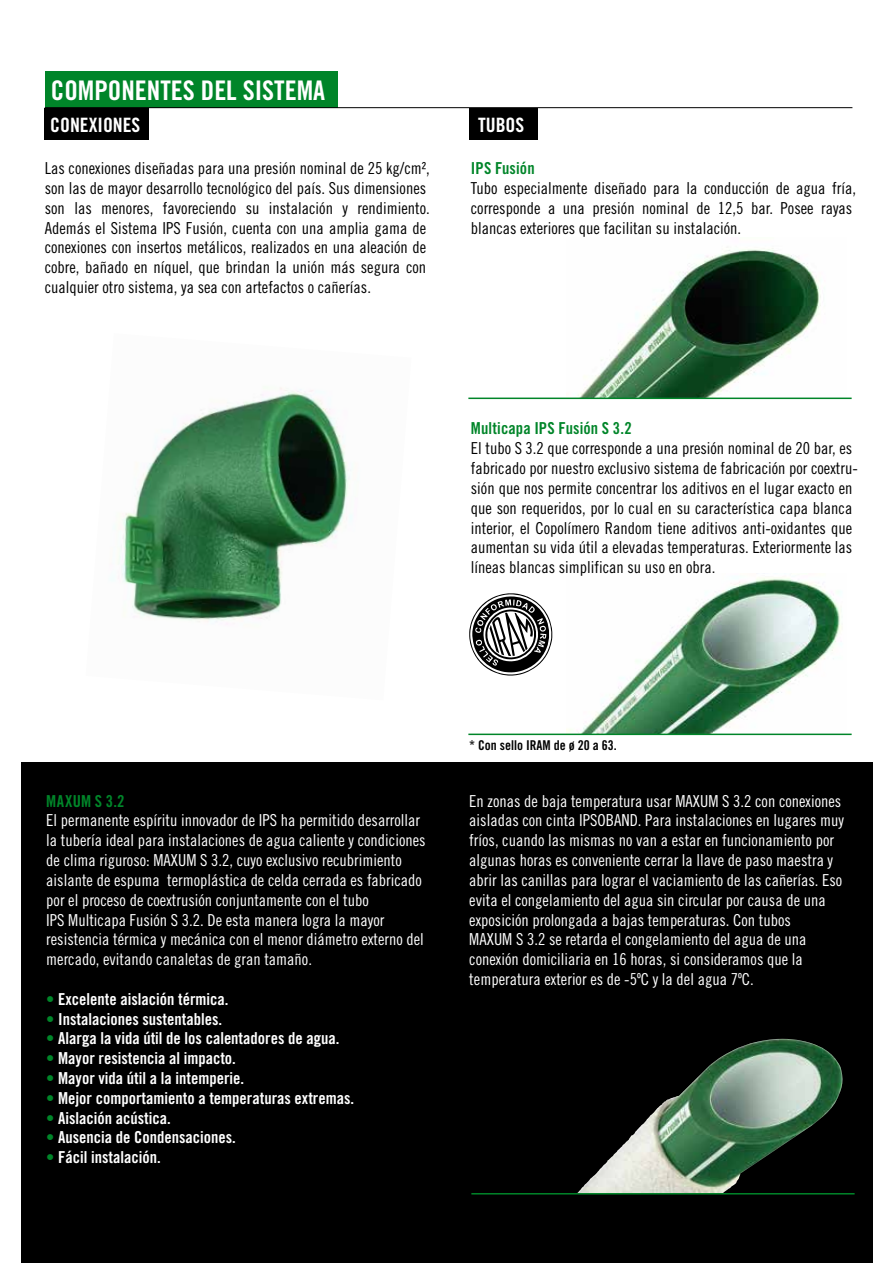
<style>
.page{position:relative;width:893px;height:1263px;background:#fff}
.page>*{position:absolute;margin:0;border:0;box-sizing:border-box;transform-origin:0 0}
.t1{font:27px "Trade Gothic Bold Cond Twenty";color:#fff}
.t2{font:19.8px "Trade Gothic Bold Cond Twenty";color:#fff}
.t3{font:16.5px/19.8px "Trade Gothic Cond Eighteen";color:#fff}
.t4{font:16.5px/19.8px "Trade Gothic Cond Eighteen";color:#000}
.t5{font:16.5px "Trade Gothic Bold Cond Twenty";color:#fff}
.t6{font:16.5px "Trade Gothic Bold Cond Twenty";letter-spacing:.01em;color:#008529}
.t7{font:13.5px "Trade Gothic Bold Cond Twenty";color:#000}
.s1{color:#008529}
</style>
<div class="page">
<div style="left:45px;top:71px;width:293px;height:37px;background:#008529"></div>
<hr style="left:45px;top:107px;width:807px;height:1px;background:#000">
<div style="left:45px;top:108px;width:104px;height:32px;background:#000"></div>
<img style="left:111px;top:387px;width:242px;height:238px">
<div style="left:469px;top:108px;width:68px;height:32px;background:#000"></div>
<img style="left:566px;top:247px;width:281px;height:151px">
<img style="left:566px;top:577px;width:276px;height:156px">
<hr style="left:468px;top:398px;width:384px;height:1px;background:#008529">
<hr style="left:468px;top:733px;width:384px;height:2px;background:#008529">
<svg style="left:469px;top:593px;width:83px;height:82px"></svg>
<div style="left:21px;top:762px;width:851px;height:501px;background:#000"></div>
<img style="left:577px;top:1039px;width:193px;height:154px">
<hr style="left:471px;top:1193px;width:384px;height:1px;background:#008529">
<h1 class="t1" style="left:51px;top:74px;width:276px">COMPONENTES DEL SISTEMA</h1>
<p class="t2" style="left:50px;top:113px;width:92px">CONEXIONES</p>
<p class="t4" style="left:45px;top:158px;width:387px">Las conexiones diseñadas para una presión nominal de 25 kg/cm², son las de mayor desarrollo tecnológico del país. Sus dimensiones son las menores, favoreciendo su instalación y rendimiento.<br>Además el Sistema IPS Fusión, cuenta con una amplia gama de conexiones con insertos metálicos, realizados en una aleación de cobre, bañado en níquel, que brindan la unión más segura con cualquier otro sistema, ya sea con artefactos o cañerías.</p>
<p class="t2" style="left:478px;top:113px;width:48px">TUBOS</p>
<p class="t6" style="left:471px;top:158px;width:65px">IPS Fusión</p>
<p class="t4" style="left:471px;top:178px;width:387px">Tubo especialmente diseñado para la conducción de agua fría, corresponde a una presión nominal de 12,5 bar. Posee rayas blancas exteriores que facilitan su instalación.</p>
<p class="t6" style="left:471px;top:419px;width:162px">Multicapa IPS Fusión S 3.2</p>
<p class="t4" style="left:471px;top:438px;width:388px">El tubo S 3.2 que corresponde a una presión nominal de 20 bar, es fabricado por nuestro exclusivo sistema de fabricación por coextru&shy;sión que nos permite concentrar los aditivos en el lugar exacto en que son requeridos, por lo cual en su característica capa blanca interior, el Copolímero Random tiene aditivos anti-oxidantes que aumentan su vida útil a elevadas temperaturas. Exteriormente las líneas blancas simplifican su uso en obra.</p>
<p class="t6" style="left:46px;top:791px;width:80px">MAXUM S 3.2</p>
<p class="t3" style="left:46px;top:810px;width:381px">El permanente espíritu innovador de IPS ha permitido desarrollar la tubería ideal para instalaciones de agua caliente y condiciones de clima riguroso: MAXUM S 3.2, cuyo exclusivo recubrimiento aislante de espuma termoplástica de celda cerrada es fabricado por el proceso de coextrusión conjuntamente con el tubo<br>IPS Multicapa Fusión S 3.2. De esta manera logra la mayor resistencia térmica y mecánica con el menor diámetro externo del mercado, evitando canaletas de gran tamaño.</p>
<p class="t5" style="left:46px;top:989px;width:184px"><span class="s1">•</span> Excelente aislación térmica.</p>
<p class="t5" style="left:46px;top:1008px;width:177px"><span class="s1">•</span> Instalaciones sustentables.</p>
<p class="t5" style="left:46px;top:1028px;width:295px"><span class="s1">•</span> Alarga la vida útil de los calentadores de agua.</p>
<p class="t5" style="left:46px;top:1048px;width:191px"><span class="s1">•</span> Mayor resistencia al impacto.</p>
<p class="t5" style="left:46px;top:1068px;width:199px"><span class="s1">•</span> Mayor vida útil a la intemperie.</p>
<p class="t5" style="left:46px;top:1088px;width:309px"><span class="s1">•</span> Mejor comportamiento a temperaturas extremas.</p>
<p class="t5" style="left:46px;top:1107px;width:126px"><span class="s1">•</span> Aislación acústica.</p>
<p class="t5" style="left:46px;top:1127px;width:191px"><span class="s1">•</span> Ausencia de Condensaciones.</p>
<p class="t5" style="left:46px;top:1147px;width:116px"><span class="s1">•</span> Fácil instalación.</p>
<p class="t7" style="left:469px;top:737px;width:149px">* Con sello IRAM de ø 20 a 63.</p>
<p class="t3" style="left:469px;top:791px;width:376px">En zonas de baja temperatura usar MAXUM S 3.2 con conexiones aisladas con cinta IPSOBAND. Para instalaciones en lugares muy fríos, cuando las mismas no van a estar en funcionamiento por algunas horas es conveniente cerrar la llave de paso maestra y abrir las canillas para lograr el vaciamiento de las cañerías. Eso evita el congelamiento del agua sin circular por causa de una exposición prolongada a bajas temperaturas. Con tubos<br>MAXUM S 3.2 se retarda el congelamiento del agua de una conexión domiciliaria en 16 horas, si consideramos que la temperatura exterior es de -5ºC y la del agua 7ºC.</p>
</div>
